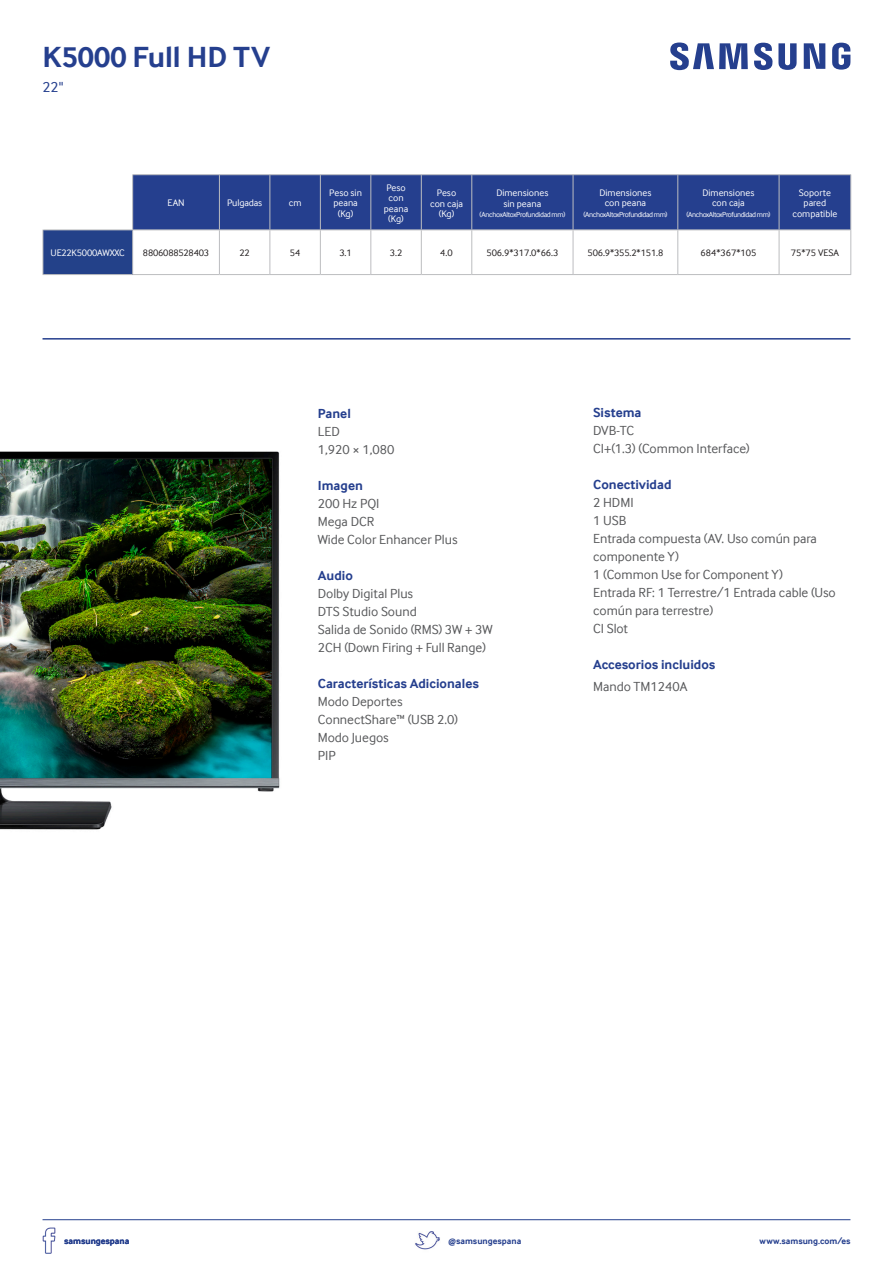
<style>
.page{position:relative;width:893px;height:1263px;background:#fff}
.page>*{position:absolute;margin:0;border:0;box-sizing:border-box;transform-origin:0 0}
.t1{font:700 30px "Samsung Inter Face";color:#253f8e}
.t2{font:15px "Samsung Inter Face";color:#253f8e}
.t3{font:13.5px/18px "Samsung Inter Face";color:#57585a}
.t4{font:700 13.5px "Samsung Inter Face";color:#253f8e}
.t5{font:9.75px/10.5px "Samsung Inter Face";color:#fff;text-align:center}
.t6{font:9.75px "Samsung Inter Face";letter-spacing:-.005em;color:#231f20}
.t7{font:9.75px "Samsung Inter Face";letter-spacing:-.02em;color:#fff}
.t8{font:700 9px "Samsung Inter Face";color:#253f8e}
.t9{font:7.5px "Samsung Inter Face";letter-spacing:-.05em;color:#fff}
</style>
<div class="page">
<svg style="left:670px;top:43px;width:180px;height:27px"></svg>
<hr style="left:43px;top:1219px;width:807px;height:1px;background:#253f8e">
<img style="left:42px;top:1228px;width:14px;height:25px">
<img style="left:415px;top:1231px;width:25px;height:19px">
<div style="left:133px;top:175px;width:717px;height:54px;background:#253f8e"></div>
<div style="left:43px;top:230px;width:90px;height:45px;background:#234189"></div>
<hr style="left:132px;top:174px;width:87px;height:1px;background:#bcbdc0">
<hr style="left:132px;top:175px;width:1px;height:54px;background:#bcbdc0">
<hr style="left:219px;top:174px;width:51px;height:1px;background:#bcbdc0">
<hr style="left:219px;top:175px;width:1px;height:54px;background:#bcbdc0">
<hr style="left:270px;top:174px;width:50px;height:1px;background:#bcbdc0">
<hr style="left:269px;top:175px;width:1px;height:54px;background:#bcbdc0">
<hr style="left:320px;top:174px;width:51px;height:1px;background:#bcbdc0">
<hr style="left:320px;top:175px;width:1px;height:54px;background:#bcbdc0">
<hr style="left:371px;top:174px;width:50px;height:1px;background:#bcbdc0">
<hr style="left:370px;top:175px;width:1px;height:54px;background:#bcbdc0">
<hr style="left:421px;top:174px;width:51px;height:1px;background:#bcbdc0">
<hr style="left:421px;top:175px;width:1px;height:54px;background:#bcbdc0">
<hr style="left:472px;top:174px;width:101px;height:1px;background:#bcbdc0">
<hr style="left:471px;top:175px;width:1px;height:54px;background:#bcbdc0">
<hr style="left:573px;top:174px;width:105px;height:1px;background:#bcbdc0">
<hr style="left:573px;top:175px;width:1px;height:54px;background:#bcbdc0">
<hr style="left:678px;top:174px;width:101px;height:1px;background:#bcbdc0">
<hr style="left:677px;top:175px;width:1px;height:54px;background:#bcbdc0">
<hr style="left:779px;top:174px;width:72px;height:1px;background:#bcbdc0">
<hr style="left:779px;top:175px;width:1px;height:54px;background:#bcbdc0">
<hr style="left:850px;top:175px;width:1px;height:54px;background:#bcbdc0">
<hr style="left:133px;top:229px;width:86px;height:1px;background:#bcbdc0">
<hr style="left:132px;top:230px;width:1px;height:44px;background:#bcbdc0">
<hr style="left:219px;top:229px;width:51px;height:1px;background:#bcbdc0">
<hr style="left:219px;top:230px;width:1px;height:44px;background:#bcbdc0">
<hr style="left:270px;top:229px;width:50px;height:1px;background:#bcbdc0">
<hr style="left:269px;top:230px;width:1px;height:44px;background:#bcbdc0">
<hr style="left:320px;top:229px;width:51px;height:1px;background:#bcbdc0">
<hr style="left:320px;top:230px;width:1px;height:44px;background:#bcbdc0">
<hr style="left:371px;top:229px;width:50px;height:1px;background:#bcbdc0">
<hr style="left:370px;top:230px;width:1px;height:44px;background:#bcbdc0">
<hr style="left:421px;top:229px;width:51px;height:1px;background:#bcbdc0">
<hr style="left:421px;top:230px;width:1px;height:44px;background:#bcbdc0">
<hr style="left:472px;top:229px;width:101px;height:1px;background:#bcbdc0">
<hr style="left:471px;top:230px;width:1px;height:44px;background:#bcbdc0">
<hr style="left:573px;top:229px;width:105px;height:1px;background:#bcbdc0">
<hr style="left:573px;top:230px;width:1px;height:44px;background:#bcbdc0">
<hr style="left:678px;top:229px;width:101px;height:1px;background:#bcbdc0">
<hr style="left:677px;top:230px;width:1px;height:44px;background:#bcbdc0">
<hr style="left:779px;top:229px;width:72px;height:1px;background:#bcbdc0">
<hr style="left:779px;top:230px;width:1px;height:44px;background:#bcbdc0">
<hr style="left:850px;top:230px;width:1px;height:44px;background:#bcbdc0">
<hr style="left:133px;top:274px;width:86px;height:1px;background:#bcbdc0">
<hr style="left:219px;top:274px;width:51px;height:1px;background:#bcbdc0">
<hr style="left:270px;top:274px;width:50px;height:1px;background:#bcbdc0">
<hr style="left:320px;top:274px;width:51px;height:1px;background:#bcbdc0">
<hr style="left:371px;top:274px;width:50px;height:1px;background:#bcbdc0">
<hr style="left:421px;top:274px;width:51px;height:1px;background:#bcbdc0">
<hr style="left:472px;top:274px;width:101px;height:1px;background:#bcbdc0">
<hr style="left:573px;top:274px;width:105px;height:1px;background:#bcbdc0">
<hr style="left:678px;top:274px;width:101px;height:1px;background:#bcbdc0">
<hr style="left:779px;top:274px;width:72px;height:1px;background:#bcbdc0">
<hr style="left:43px;top:229px;width:90px;height:1px;background:#bcbdc0">
<hr style="left:43px;top:230px;width:1px;height:44px;background:#bcbdc0">
<hr style="left:43px;top:274px;width:90px;height:1px;background:#bcbdc0">
<img style="left:0;top:451px;width:280px;height:379px">
<hr style="left:43px;top:338px;width:807px;height:2px;background:#253f8e">
<h1 class="t1" style="left:43px;top:39px;width:229px">K5000 Full HD TV</h1>
<p class="t2" style="left:43px;top:78px;width:22px">22"</p>
<p class="t5" style="left:167px;top:198px;width:19px">EAN</p>
<p class="t5" style="left:227px;top:198px;width:37px">Pulgadas</p>
<p class="t5" style="left:289px;top:198px;width:14px">cm</p>
<p class="t5" style="left:329px;top:187px;width:34px">Peso sin peana (Kg)</p>
<p class="t5" style="left:384px;top:182px;width:26px">Peso con peana (Kg)</p>
<p class="t5" style="left:430px;top:187px;width:34px">Peso con caja (Kg)</p>
<p class="t5" style="left:496px;top:187px;width:54px">Dimensiones sin peana</p>
<p class="t9" style="left:479px;top:210px;width:87px">(AnchoxAltoxProfundidad mm)</p>
<p class="t5" style="left:599px;top:187px;width:54px">Dimensiones con peana</p>
<p class="t9" style="left:583px;top:210px;width:86px">(AnchoxAltoxProfundidad mm)</p>
<p class="t5" style="left:702px;top:187px;width:54px">Dimensiones con caja</p>
<p class="t9" style="left:686px;top:210px;width:86px">(AnchoxAltoxProfundidad mm)</p>
<p class="t5" style="left:792px;top:187px;width:46px">Soporte pared compatible</p>
<p class="t7" style="left:51px;top:248px;width:76px">UE22K5000AWXXC</p>
<p class="t6" style="left:143px;top:248px;width:68px">8806088528403</p>
<p class="t6" style="left:239px;top:248px;width:12px">22</p>
<p class="t6" style="left:290px;top:248px;width:12px">54</p>
<p class="t6" style="left:339px;top:248px;width:14px">3.1</p>
<p class="t6" style="left:390px;top:248px;width:14px">3.2</p>
<p class="t6" style="left:440px;top:248px;width:14px">4.0</p>
<p class="t6" style="left:486px;top:248px;width:73px">506.9*317.0*66.3</p>
<p class="t6" style="left:588px;top:248px;width:77px">506.9*355.2*151.8</p>
<p class="t6" style="left:701px;top:248px;width:57px">684*367*105</p>
<p class="t6" style="left:791px;top:248px;width:50px">75*75 VESA</p>
<p class="t4" style="left:318px;top:406px;width:35px">Panel</p>
<p class="t3" style="left:318px;top:422px;width:78px">LED<br>1,920 × 1,080</p>
<p class="t4" style="left:318px;top:478px;width:47px">Imagen</p>
<p class="t3" style="left:318px;top:494px;width:141px">200 Hz PQI<br>Mega DCR<br>Wide Color Enhancer Plus</p>
<p class="t4" style="left:318px;top:568px;width:37px">Audio</p>
<p class="t3" style="left:318px;top:584px;width:176px">Dolby Digital Plus<br>DTS Studio Sound<br>Salida de Sonido (RMS) 3W + 3W<br>2CH (Down Firing + Full Range)</p>
<p class="t4" style="left:318px;top:676px;width:163px">Características Adicionales</p>
<p class="t3" style="left:318px;top:692px;width:142px">Modo Deportes<br>ConnectShare™ (USB 2.0)<br>Modo Juegos<br>PIP</p>
<p class="t4" style="left:593px;top:405px;width:50px">Sistema</p>
<p class="t3" style="left:593px;top:422px;width:158px">DVB-TC<br>CI+(1.3) (Common Interface)</p>
<p class="t4" style="left:593px;top:477px;width:80px">Conectividad</p>
<p class="t3" style="left:593px;top:494px;width:244px">2 HDMI<br>1 USB<br>Entrada compuesta (AV. Uso común para componente Y)<br>1 (Common Use for Component Y)<br>Entrada RF: 1 Terrestre/1 Entrada cable (Uso común para terrestre)<br>CI Slot</p>
<p class="t4" style="left:593px;top:657px;width:124px">Accesorios incluidos</p>
<p class="t3" style="left:593px;top:677px;width:96px">Mando TM1240A</p>
<p class="t8" style="left:64px;top:1236px;width:67px">samsungespana</p>
<p class="t8" style="left:449px;top:1236px;width:74px">@samsungespana</p>
<p class="t8" style="left:760px;top:1236px;width:92px">www.samsung.com/es</p>
</div>
